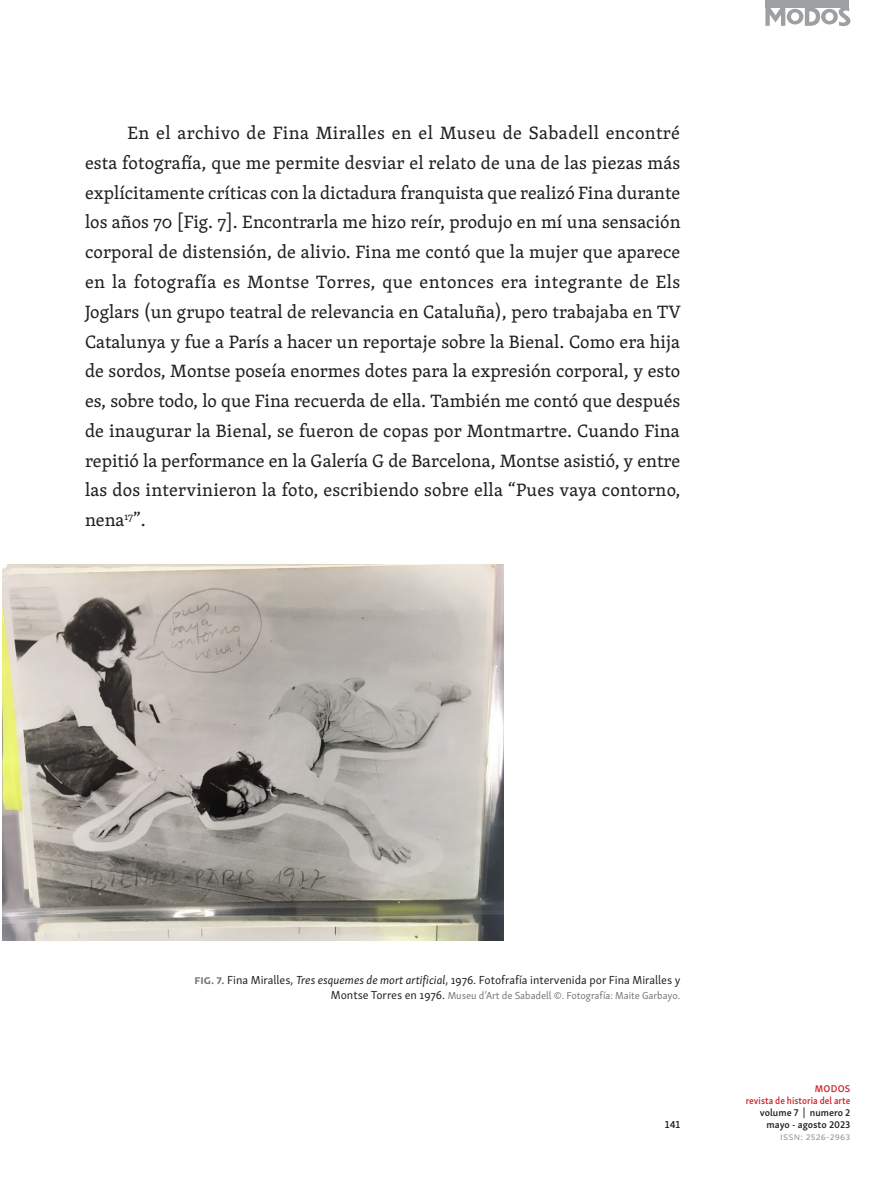
<style>
.page{position:relative;width:893px;height:1191px;background:#fff}
.page>*{position:absolute;margin:0;border:0;box-sizing:border-box;transform-origin:0 0}
.Paragrafo-Principal{font:18.3px/29.7px "Skolar Latin";letter-spacing:.01em;color:#231f20;text-align:justify}
.Figura-Legendas{font:12px "Skolar Sans Latn";color:#231f20}
.Figura-Legendas-2{font:10.5px "Skolar Sans Latn";letter-spacing:-.005em;color:#757679}
.t1{font:600 10.5px "Skolar Sans Latn";color:#231f20}
.t2{font:600 10.05px/12px "Skolar Sans Latn";color:#231f20;text-align:right}
.t3{font:600 10.05px "Skolar Sans Latn Cn";color:#d1232a}
.t4{font:10.05px "Skolar Sans Latn";letter-spacing:.025em;color:#939598}
.t5{font:600 10.05px "Skolar Sans Latn";letter-spacing:.025em;color:#d1232a}
.s1{font-weight:700;color:#757679}
.s2{font-style:italic}
.s3{font-size:12px;color:#231f20}
</style>
<div class="page">
<div style="left:765px;top:0;width:84px;height:8px;background:#9d9fa2"></div>
<svg style="left:765px;top:7px;width:85px;height:19px"></svg>
<img style="left:2px;top:564px;width:502px;height:376px">
<p class="Paragrafo-Principal" style="left:85px;top:118px;width:597px;text-indent:43px">En el archivo de Fina Miralles en el Museu de Sabadell encontré esta fotografía, que me permite desviar el relato de una de las piezas más explícitamente críticas con la dictadura franquista que realizó Fina durante los años 70 [Fig. 7]. Encontrarla me hizo reír, produjo en mí una sensación corporal de distensión, de alivio. Fina me contó que la mujer que aparece en la fotografía es Montse Torres, que entonces era integrante de Els Joglars (un grupo teatral de relevancia en Cataluña), pero trabajaba en TV Catalunya y fue a París a hacer un reportaje sobre la Bienal. Como era hija de sordos, Montse poseía enormes dotes para la expresión corporal, y esto es, sobre todo, lo que Fina recuerda de ella. También me contó que después de inaugurar la Bienal, se fueron de copas por Montmartre. Cuando Fina repitió la performance en la Galería G de Barcelona, Montse asistió, y entre las dos intervinieron la foto, escribiendo sobre ella “Pues vaya contorno, nena<sup>17</sup>”.</p>
<p class="Figura-Legendas" style="left:194px;top:971px;width:487px"><span class="s1">Fig. 7.</span> Fina Miralles, <span class="s2">Tres esquemes de mort artificial</span>, 1976. Fotofrafía intervenida por Fina Miralles y</p>
<p class="Figura-Legendas-2" style="left:331px;top:988px;width:351px"><span class="s3">Montse Torres en 1976.</span> Museu d’Art de Sabadell ©. Fotografía: Maite Garbayo.</p>
<p class="t1" style="left:665px;top:1116px;width:17px">141</p>
<p class="t5" style="left:815px;top:1081px;width:37px">MODOS</p>
<p class="t3" style="left:746px;top:1093px;width:106px">revista de historia del arte</p>
<p class="t2" style="left:760px;top:1106px;width:92px">volume 7 | numero 2 mayo - agosto 2023</p>
<p class="t4" style="left:780px;top:1129px;width:72px">ISSN: 2526-2963</p>
</div>
